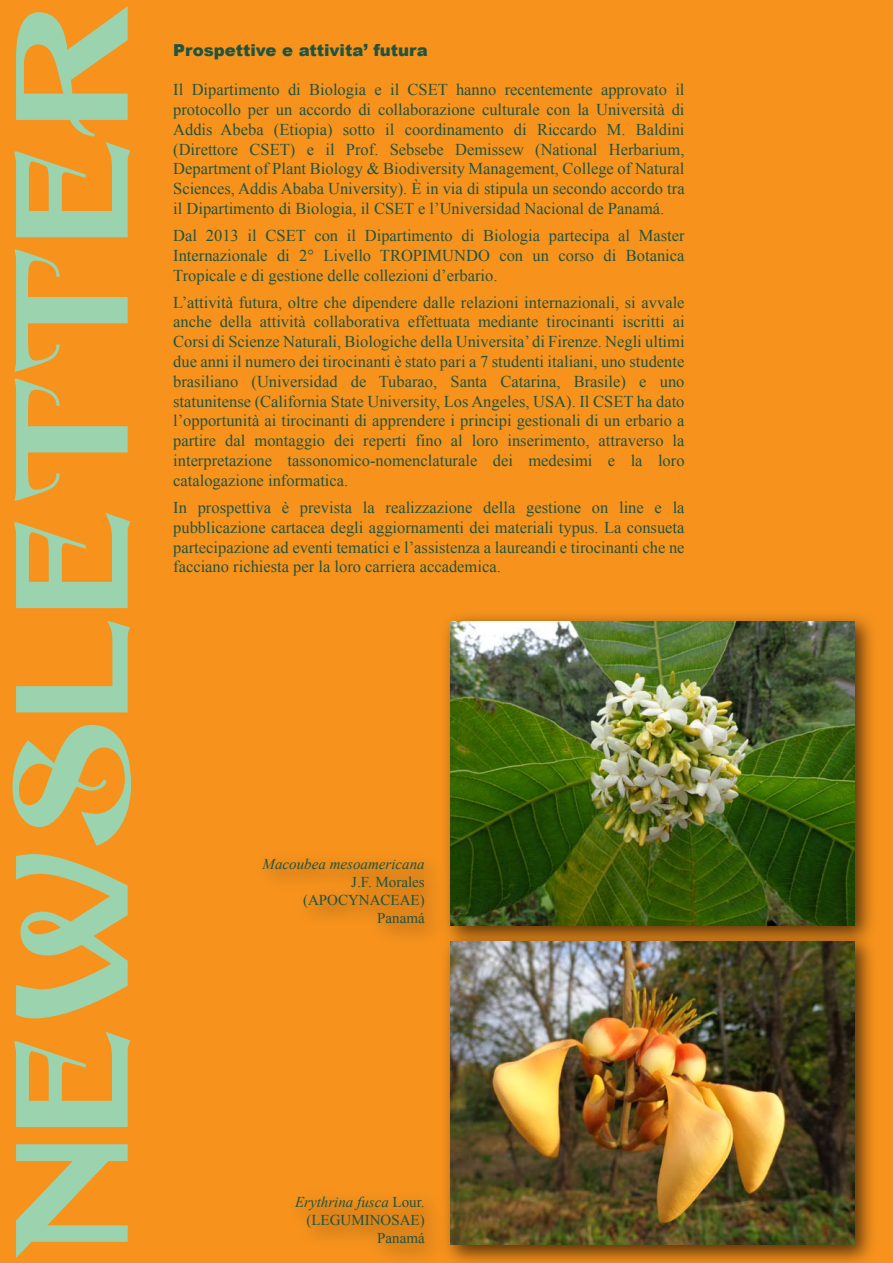
<style>
.page{position:relative;width:893px;height:1263px;background:#f7931d}
.page>*{position:absolute;margin:0;border:0;box-sizing:border-box;transform-origin:0 0}
.t1{font:142.5px "Sesame";color:#9bd3af}
.t2{font:16.5px/19.8px "Times New Roman";color:#20543f;text-align:justify}
.t3{font:900 16.5px "Arial";color:#20543f}
.t4{font:15px/18px "Times New Roman";color:#20543f;text-align:right}
.s1{font-style:italic}
</style>
<div class="page">
<img style="left:445px;top:954px;width:428px;height:309px">
<img style="left:450px;top:954px;width:405px;height:290px">
<img style="left:445px;top:615px;width:428px;height:339px">
<img style="left:450px;top:622px;width:405px;height:303px">
<img style="left:302px;top:1179px;width:152px;height:84px">
<img style="left:270px;top:840px;width:184px;height:116px">
<p class="t1" style="left:-26px;top:1256px;width:1255px;rotate:-90deg">NEWSLETTER</p>
<p class="t3" style="left:173px;top:38px;width:256px">Prospettive e attivita’ futura</p>
<p class="t2" style="left:173px;top:80px;width:513px">Il Dipartimento di Biologia e il CSET hanno recentemente approvato il protocollo per un accordo di collaborazione culturale con la Università di Addis Abeba (Etiopia) sotto il coordinamento di Riccardo M. Baldini (Direttore CSET) e il Prof. Sebsebe Demissew (National Herbarium, Department of Plant Biology &amp; Biodiversity Management, College of Natural Sciences, Addis Ababa University). È in via di stipula un secondo accordo tra il Dipartimento di Biologia, il CSET e l’Universidad Nacional de Panamá.</p>
<p class="t2" style="left:173px;top:225px;width:513px">Dal 2013 il CSET con il Dipartimento di Biologia partecipa al Master Internazionale di 2° Livello TROPIMUNDO con un corso di Botanica Tropicale e di gestione delle collezioni d’erbario.</p>
<p class="t2" style="left:173px;top:292px;width:513px">L’attività futura, oltre che dipendere dalle relazioni internazionali, si avvale anche della attività collaborativa effettuata mediante tirocinanti iscritti ai Corsi di Scienze Naturali, Biologiche della Universita’ di Firenze. Negli ultimi due anni il numero dei tirocinanti è stato pari a 7 studenti italiani, uno studente brasiliano (Universidad de Tubarao, Santa Catarina, Brasile) e uno statunitense (California State University, Los Angeles, USA). Il CSET ha dato l’opportunità ai tirocinanti di apprendere i principi gestionali di un erbario a partire dal montaggio dei reperti fino al loro inserimento, attraverso la interpretazione tassonomico-nomenclaturale dei medesimi e la loro catalogazione informatica.</p>
<p class="t2" style="left:173px;top:497px;width:513px">In prospettiva è prevista la realizzazione della gestione on line e la pubblicazione cartacea degli aggiornamenti dei materiali typus. La consueta partecipazione ad eventi tematici e l’assistenza a laureandi e tirocinanti che ne facciano richiesta per la loro carriera accademica.</p>
<p class="t4" style="left:263px;top:854px;width:164px"><span class="s1">Macoubea mesoamericana<br></span>J.F. Morales (APOCYNACEAE)<br>Panamá</p>
<p class="t4" style="left:295px;top:1193px;width:131px"><span class="s1">Erythrina fusca</span> Lour. (LEGUMINOSAE)<br>Panamá</p>
</div>
